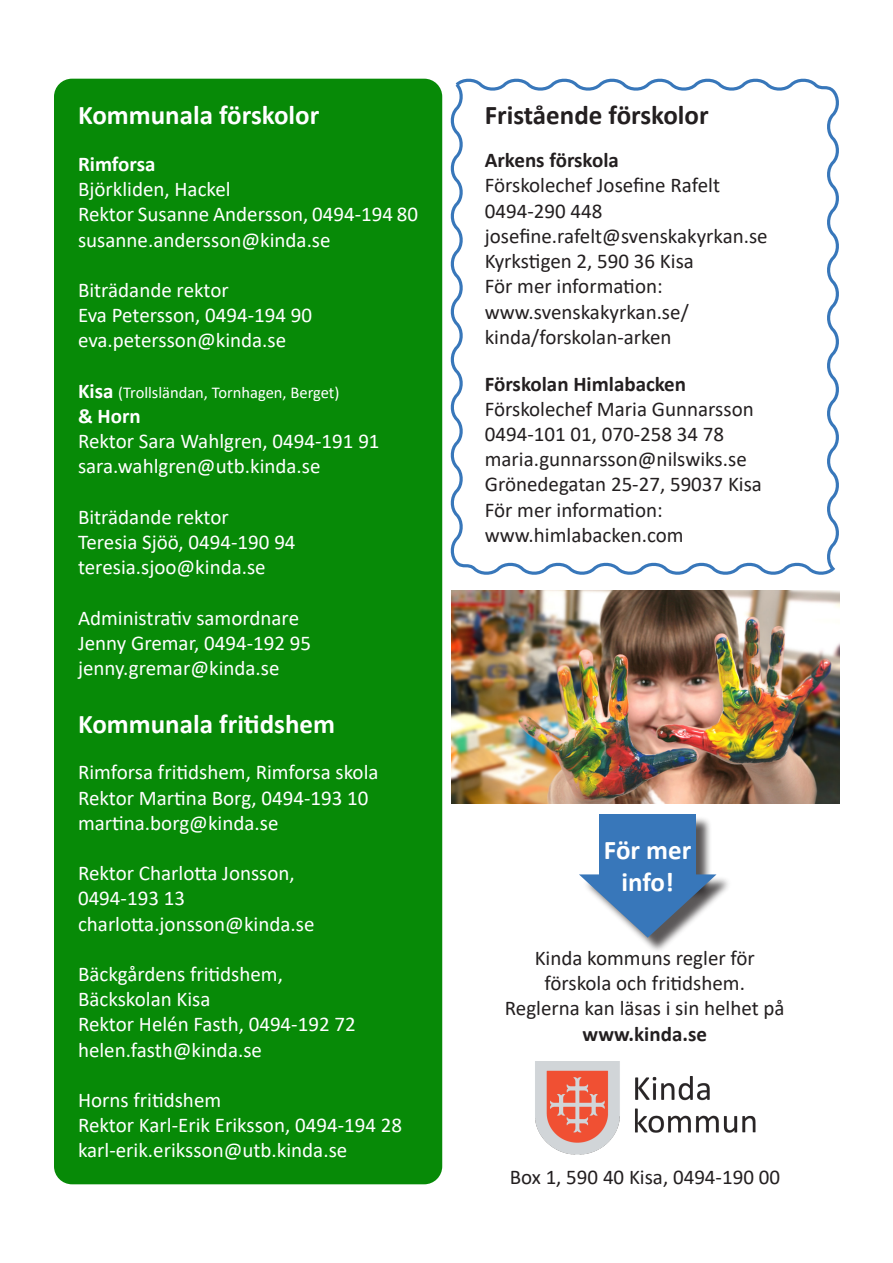
<style>
.page{position:relative;width:893px;height:1263px;background:#fff}
.page>*{position:absolute;margin:0;border:0;box-sizing:border-box;transform-origin:0 0}
.t1{font:700 27px "Calibri";color:#fff}
.t2{font:700 27px "Calibri";color:#231f20}
.t3{font:21px "Calibri";color:#fff}
.t4{font:21px/25.2px "Calibri";color:#231f20}
.t5{font:700 21px "Calibri";color:#231f20}
.t6{font:700 21px "Calibri";color:#fff}
.t7{font:16.5px "Calibri";color:#fff}
.s1{font-weight:700;font-size:21px}
</style>
<div class="page">
<div style="left:54px;top:79px;width:388px;height:1105px;background:#078a07;border-radius:18px"></div>
<div style="left:601px;top:816px;width:112px;height:84px;background:#231f20;opacity:.75"></div>
<div style="left:599px;top:814px;width:97px;height:70px;background:#3877ba"></div>
<img style="left:451px;top:590px;width:388px;height:214px">
<div style="left:582px;top:876px;width:150px;height:77px;background:#231f20;opacity:.75"></div>
<svg style="left:579px;top:874px;width:137px;height:64px"></svg>
<img style="left:535px;top:1061px;width:221px;height:94px">
<svg style="left:450px;top:78px;width:389px;height:497px"></svg>
<p class="t1" style="left:78px;top:96px;width:243px">Kommunala förskolor</p>
<p class="t6" style="left:78px;top:149px;width:79px">Rimforsa</p>
<p class="t3" style="left:78px;top:175px;width:154px">Björkliden, Hackel</p>
<p class="t3" style="left:78px;top:200px;width:342px">Rektor Susanne Andersson, 0494-194 80</p>
<p class="t3" style="left:78px;top:225px;width:254px">susanne.andersson@kinda.se</p>
<p class="t3" style="left:78px;top:275px;width:152px">Biträdande rektor</p>
<p class="t3" style="left:78px;top:301px;width:236px">Eva Petersson, 0494-194 90</p>
<p class="t3" style="left:78px;top:326px;width:210px">eva.petersson@kinda.se</p>
<p class="t7" style="left:78px;top:381px;width:263px"><span class="s1">Kisa</span> (Trollsländan, Tornhagen, Berget)</p>
<p class="t6" style="left:78px;top:401px;width:64px">&amp; Horn</p>
<p class="t3" style="left:78px;top:427px;width:303px">Rektor Sara Wahlgren, 0494-191 91</p>
<p class="t3" style="left:78px;top:452px;width:244px">sara.wahlgren@utb.kinda.se</p>
<p class="t3" style="left:78px;top:502px;width:152px">Biträdande rektor</p>
<p class="t3" style="left:78px;top:527px;width:219px">Teresia Sjöö, 0494-190 94</p>
<p class="t3" style="left:78px;top:553px;width:189px">teresia.sjoo@kinda.se</p>
<p class="t3" style="left:78px;top:603px;width:223px">Administrativ samordnare</p>
<p class="t3" style="left:78px;top:628px;width:235px">Jenny Gremar, 0494-192 95</p>
<p class="t3" style="left:78px;top:653px;width:203px">jenny.gremar@kinda.se</p>
<p class="t1" style="left:78px;top:704px;width:259px">Kommunala fritidshem</p>
<p class="t3" style="left:78px;top:758px;width:302px">Rimforsa fritidshem, Rimforsa skola</p>
<p class="t3" style="left:78px;top:783px;width:292px">Rektor Martina Borg, 0494-193 10</p>
<p class="t3" style="left:78px;top:808px;width:202px">martina.borg@kinda.se</p>
<p class="t3" style="left:78px;top:859px;width:218px">Rektor Charlotta Jonsson,</p>
<p class="t3" style="left:78px;top:884px;width:108px">0494-193 13</p>
<p class="t3" style="left:78px;top:909px;width:238px">charlotta.jonsson@kinda.se</p>
<p class="t3" style="left:78px;top:959px;width:206px">Bäckgårdens fritidshem,</p>
<p class="t3" style="left:78px;top:985px;width:134px">Bäckskolan Kisa</p>
<p class="t3" style="left:78px;top:1010px;width:279px">Rektor Helén Fasth, 0494-192 72</p>
<p class="t3" style="left:78px;top:1035px;width:185px">helen.fasth@kinda.se</p>
<p class="t3" style="left:78px;top:1085px;width:145px">Horns fritidshem</p>
<p class="t3" style="left:78px;top:1111px;width:326px">Rektor Karl-Erik Eriksson, 0494-194 28</p>
<p class="t3" style="left:78px;top:1136px;width:271px">karl-erik.eriksson@utb.kinda.se</p>
<p class="t2" style="left:485px;top:96px;width:225px">Fristående förskolor</p>
<p class="t5" style="left:485px;top:145px;width:136px">Arkens förskola</p>
<p class="t4" style="left:485px;top:172px;width:237px">Förskolechef Josefine Rafelt</p>
<p class="t4" style="left:485px;top:198px;width:119px">0494-290 448</p>
<p class="t4" style="left:485px;top:223px;width:284px">josefine.rafelt@svenskakyrkan.se</p>
<p class="t4" style="left:485px;top:248px;width:211px">Kyrkstigen 2, 590 36 Kisa</p>
<p class="t4" style="left:485px;top:273px;width:179px">För mer information:</p>
<p class="t4" style="left:485px;top:298px;width:205px">www.svenskakyrkan.se/</p>
<p class="t4" style="left:485px;top:324px;width:188px">kinda/forskolan-arken</p>
<p class="t5" style="left:485px;top:369px;width:203px">Förskolan Himlabacken</p>
<p class="t4" style="left:485px;top:396px;width:270px">Förskolechef Maria Gunnarsson<br>0494-101 01, 070-258 34 78</p>
<p class="t4" style="left:485px;top:446px;width:264px">maria.gunnarsson@nilswiks.se</p>
<p class="t4" style="left:485px;top:471px;width:279px">Grönedegatan 25-27, 59037 Kisa</p>
<p class="t4" style="left:485px;top:496px;width:179px">För mer information:</p>
<p class="t4" style="left:485px;top:522px;width:200px">www.himlabacken.com</p>
<p class="t1" style="left:604px;top:831px;width:89px">För mer</p>
<p class="t1" style="left:621px;top:863px;width:54px">info!</p>
<p class="t4" style="left:535px;top:945px;width:222px">Kinda kommuns regler för</p>
<p class="t4" style="left:544px;top:970px;width:202px">förskola och fritidshem.</p>
<p class="t4" style="left:505px;top:995px;width:281px">Reglerna kan läsas i sin helhet på</p>
<p class="t5" style="left:583px;top:1019px;width:126px">www.kinda.se</p>
<p class="t4" style="left:510px;top:1163px;width:272px">Box 1, 590 40 Kisa, 0494-190 00</p>
</div>
